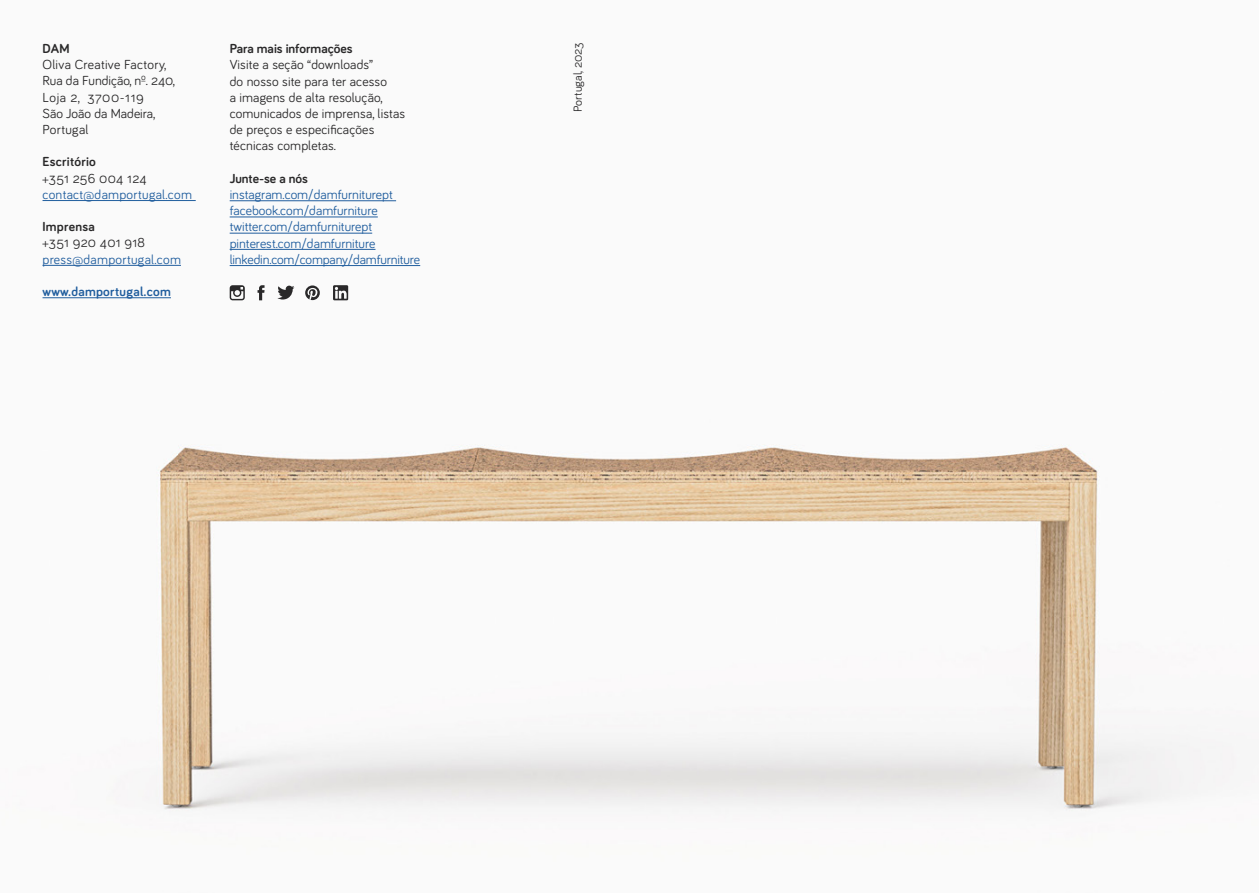
<style>
.page{position:relative;width:1259px;height:893px;background:#fff}
.page>*{position:absolute;margin:0;border:0;box-sizing:border-box;transform-origin:0 0}
.t1{font:13.5px/16.2px "Bariol";letter-spacing:.01em;color:#292829}
.t2{font:13.5px/16.2px "Bariol";color:#215e9e}
.t3{font:13.5px "Bariol";letter-spacing:.02em;color:#215e9e}
.t4{font:700 13.5px "Bariol";color:#292829}
.t5{font:700 13.5px "Bariol";letter-spacing:.02em;color:#215e9e}
.t6{font:700 13.5px "Bariol";letter-spacing:.02em;color:#292829}
.t7{font:12px "Bariol";color:#292829}
</style>
<div class="page">
<img style="left:42px;top:200px;width:1195px;height:611px">
<hr style="left:43px;top:200px;width:153px;height:1px;background:#215e9e">
<hr style="left:43px;top:265px;width:138px;height:1px;background:#215e9e">
<hr style="left:43px;top:297px;width:128px;height:1px;background:#215e9e">
<hr style="left:230px;top:200px;width:166px;height:1px;background:#215e9e">
<hr style="left:230px;top:217px;width:148px;height:1px;background:#215e9e">
<hr style="left:230px;top:233px;width:142px;height:1px;background:#215e9e">
<hr style="left:230px;top:249px;width:145px;height:1px;background:#215e9e">
<hr style="left:230px;top:265px;width:190px;height:1px;background:#215e9e">
<svg style="left:257px;top:285px;width:7px;height:15px"></svg>
<svg style="left:305px;top:285px;width:15px;height:15px"></svg>
<svg style="left:277px;top:286px;width:17px;height:14px"></svg>
<svg style="left:230px;top:285px;width:15px;height:15px"></svg>
<svg style="left:333px;top:285px;width:15px;height:15px"></svg>
<p class="t4" style="left:43px;top:39px;width:29px">DAM</p>
<p class="t1" style="left:43px;top:56px;width:134px">Oliva Creative Factory,<br>Rua da Fundição, nº. 240,<br>Loja 2, 3700-119<br>São João da Madeira,<br>Portugal</p>
<p class="t6" style="left:43px;top:153px;width:55px">Escritório</p>
<p class="t1" style="left:43px;top:169px;width:106px">+351 256 004 124</p>
<p class="t3" style="left:43px;top:185px;width:151px">contact@damportugal.com</p>
<p class="t6" style="left:43px;top:217px;width:54px">Imprensa</p>
<p class="t1" style="left:43px;top:234px;width:104px">+351 920 401 918</p>
<p class="t3" style="left:43px;top:250px;width:140px">press@damportugal.com</p>
<p class="t5" style="left:43px;top:282px;width:130px">www.damportugal.com</p>
<p class="t4" style="left:230px;top:39px;width:124px">Para mais informações</p>
<p class="t1" style="left:230px;top:56px;width:177px">Visite a seção “downloads”<br>do nosso site para ter acesso<br>a imagens de alta resolução, comunicados de imprensa, listas de preços e especificações técnicas completas.</p>
<p class="t4" style="left:230px;top:169px;width:80px">Junte-se a nós</p>
<p class="t2" style="left:230px;top:186px;width:192px">instagram.com/damfurniturept facebook.com/damfurniture twitter.com/damfurniturept pinterest.com/damfurniture linkedin.com/company/damfurniture</p>
<p class="t7" style="left:569px;top:112px;width:71px;rotate:-90deg">Portugal, 2023</p>
</div>
